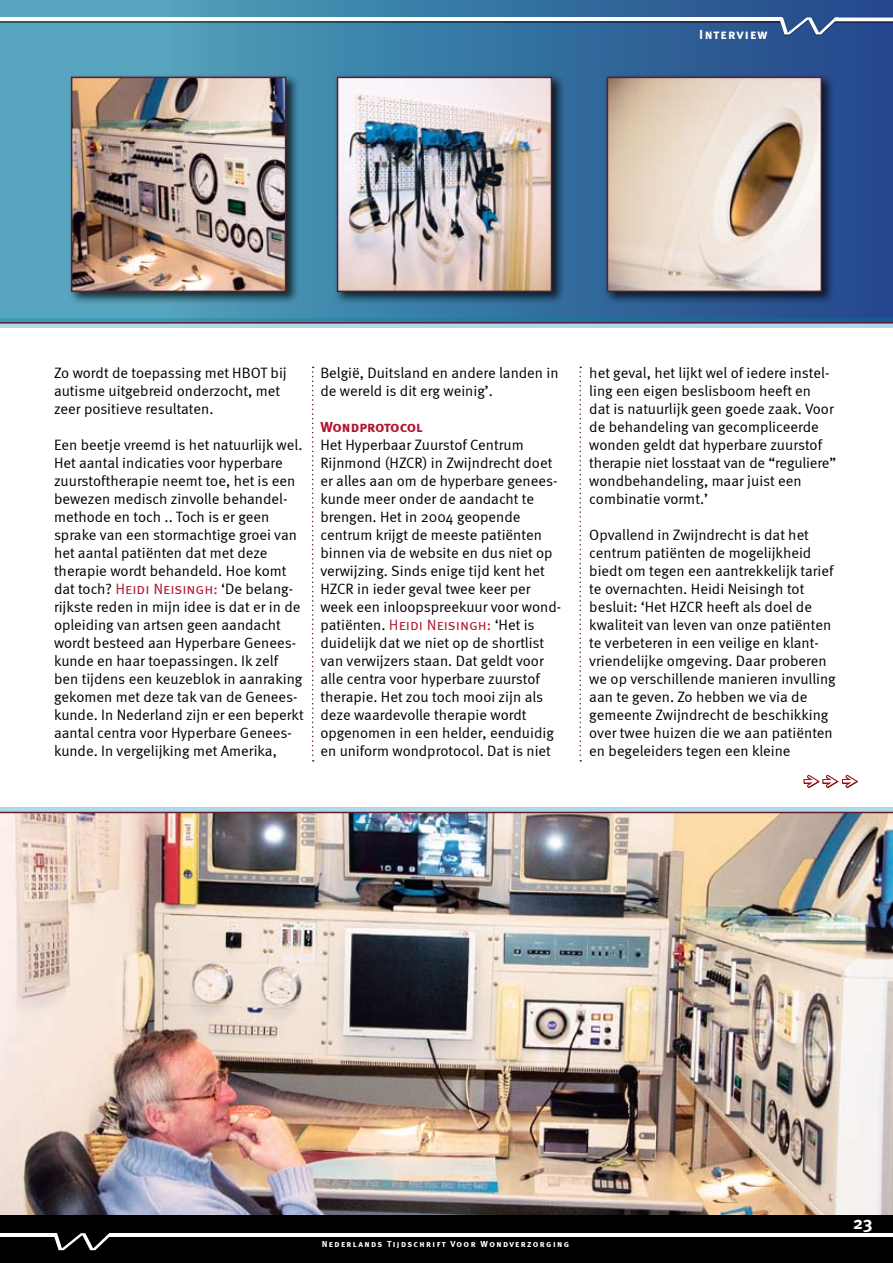
<style>
.page{position:relative;width:893px;height:1263px;background:#fff}
.page>*{position:absolute;margin:0;border:0;box-sizing:border-box;transform-origin:0 0}
.t1{font:18px "Meta Bold Caps";color:#fff}
.t2{font:15px/18px "Meta Normal";color:#000}
.t3{font:15px "Meta Bold Caps";letter-spacing:-.01em;color:#af152e}
.t4{font:13.5px "Meta Bold Caps";letter-spacing:.095em;color:#fff}
.t5{font:9px "Meta Bold Caps";letter-spacing:.155em;color:#fff}
.s1{font-family:"Meta Normal LF Caps";color:#af152e}
</style>
<div class="page">
<div style="left:0;top:1214px;width:893px;height:49px;background:#000"></div>
<svg style="left:54px;top:1233px;width:55px;height:17px"></svg>
<hr style="left:0;top:1233px;width:57px;height:4px;background:#fff">
<hr style="left:109px;top:1233px;width:784px;height:4px;background:#fff">
<div style="left:0;top:0;width:893px;height:322px;background:linear-gradient(to right,#59afc2,#1f4587)"></div>
<div style="left:334px;top:74px;width:231px;height:231px;background:#000;opacity:.75"></div>
<img style="left:340px;top:80px;width:209px;height:209px">
<div style="left:337px;top:77px;width:215px;height:215px;border:2px solid #5d1d2f"></div>
<div style="left:603px;top:74px;width:232px;height:231px;background:#000;opacity:.75"></div>
<img style="left:610px;top:80px;width:209px;height:209px">
<div style="left:607px;top:77px;width:215px;height:215px;border:2px solid #5d1d2f"></div>
<svg style="left:579px;top:367px;width:2px;height:394px"></svg>
<svg style="left:312px;top:367px;width:2px;height:394px"></svg>
<div style="left:0;top:323px;width:893px;height:5px;background:#b3d8e7"></div>
<svg style="left:0;top:808px;width:893px;height:4px;background:#adcbdb"></svg>
<svg style="left:0;top:318px;width:893px;height:4px;background:#2a7ba8"></svg>
<div style="left:68px;top:74px;width:231px;height:231px;background:#000;opacity:.75"></div>
<img style="left:74px;top:80px;width:209px;height:209px">
<div style="left:71px;top:77px;width:215px;height:215px;border:2px solid #5d1d2f"></div>
<img style="left:0;top:813px;width:893px;height:401px">
<svg style="left:803px;top:775px;width:55px;height:13px"></svg>
<hr style="left:0;top:322px;width:893px;height:2px;background:#5d1d2f">
<hr style="left:0;top:812px;width:893px;height:1px;background:#5d1d2f">
<hr style="left:835px;top:19px;width:58px;height:3px;background:#000">
<hr style="left:0;top:19px;width:782px;height:3px;background:#000">
<svg style="left:779px;top:17px;width:60px;height:19px"></svg>
<hr style="left:835px;top:18px;width:58px;height:3px;background:#fff">
<hr style="left:0;top:18px;width:782px;height:3px;background:#fff">
<p class="t4" style="left:699px;top:27px;width:70px">Interview</p>
<p class="t2" style="left:54px;top:364px;width:234px">Zo wordt de toepassing met HBOT bij autisme uitgebreid onderzocht, met zeer positieve resultaten.</p>
<p class="t2" style="left:54px;top:436px;width:251px">Een beetje vreemd is het natuurlijk wel.<br>Het aantal indicaties voor hyperbare zuurstoftherapie neemt toe, het is een bewezen medisch zinvolle behandel&shy;methode en toch .. Toch is er geen sprake van een stormachtige groei van het aantal patiënten dat met deze therapie wordt behandeld. Hoe komt dat toch? <span class="s1">Heidi Neisingh:</span> ‘De belang&shy;rijkste reden in mijn idee is dat er in de opleiding van artsen geen aandacht wordt besteed aan Hyperbare Genees&shy;kunde en haar toepassingen. Ik zelf ben tijdens een keuzeblok in aanraking gekomen met deze tak van de Genees&shy;kunde. In Nederland zijn er een beperkt aantal centra voor Hyperbare Genees&shy;kunde. In vergelijking met Amerika,</p>
<p class="t2" style="left:320px;top:364px;width:240px">België, Duitsland en andere landen in de wereld is dit erg weinig’.</p>
<p class="t3" style="left:320px;top:418px;width:104px">Wondprotocol</p>
<p class="t2" style="left:320px;top:436px;width:241px">Het Hyperbaar Zuurstof Centrum Rijnmond (HZCR) in Zwijndrecht doet er alles aan om de hyperbare genees&shy;kunde meer onder de aandacht te brengen. Het in 2004 geopende centrum krijgt de meeste patiënten binnen via de website en dus niet op verwijzing. Sinds enige tijd kent het HZCR in ieder geval twee keer per week een inloopspreekuur voor wond&shy;patiënten. <span class="s1">Heidi Neisingh:</span> ‘Het is duidelijk dat we niet op de shortlist van verwijzers staan. Dat geldt voor alle centra voor hyperbare zuurstof therapie. Het zou toch mooi zijn als deze waardevolle therapie wordt opgenomen in een helder, eenduidig en uniform wondprotocol. Dat is niet</p>
<p class="t2" style="left:589px;top:364px;width:248px">het geval, het lijkt wel of iedere instel&shy;ling een eigen beslisboom heeft en<br>dat is natuurlijk geen goede zaak. Voor de behandeling van gecompliceerde wonden geldt dat hyperbare zuurstof therapie niet losstaat van de “reguliere” wondbehandeling, maar juist een combinatie vormt.’</p>
<p class="t2" style="left:589px;top:526px;width:248px">Opvallend in Zwijndrecht is dat het centrum patiënten de mogelijkheid biedt om tegen een aantrekkelijk tarief te overnachten. Heidi Neisingh tot besluit: ‘Het HZCR heeft als doel de kwaliteit van leven van onze patiënten te verbeteren in een veilige en klant&shy;vriendelijke omgeving. Daar proberen we op verschillende manieren invulling aan te geven. Zo hebben we via de gemeente Zwijndrecht de beschikking over twee huizen die we aan patiënten en begeleiders tegen een kleine</p>
<p class="t5" style="left:322px;top:1239px;width:249px">Nederlands Tijdschrift Voor Wondverzorging</p>
<p class="t1" style="left:853px;top:1212px;width:21px">23</p>
</div>
